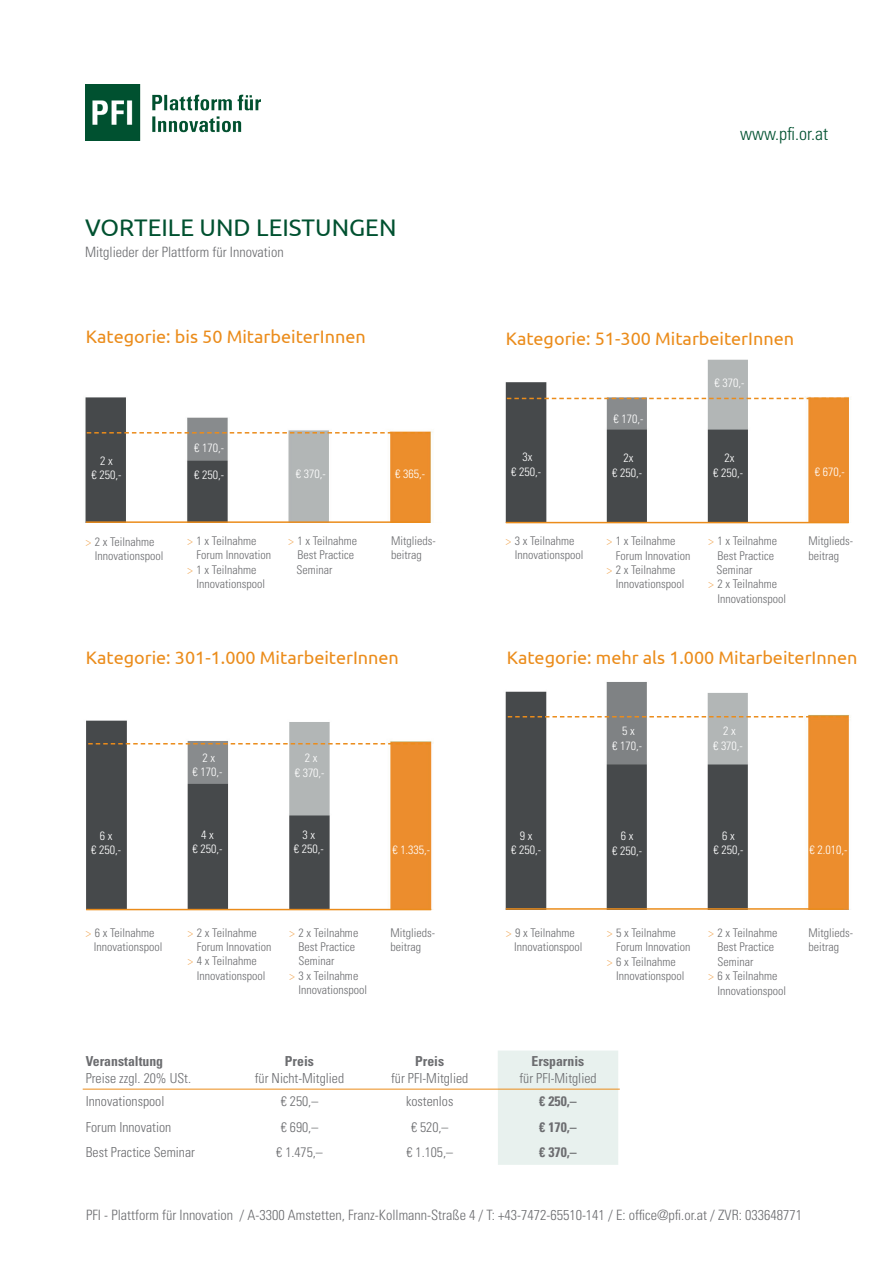
<style>
.page{position:relative;width:893px;height:1263px;background:#fff}
.page>*{position:absolute;margin:0;border:0;box-sizing:border-box;transform-origin:0 0}
.t1{font:24px "Ubuntu";color:#005130}
.t2{font:18px "Ubuntu";color:#eb8c1b}
.t3{font:300 condensed 18px "Univers LT Std";color:#005130}
.t4{font:300 condensed 14.25px "Univers LT Std";color:#6c6d70}
.t5{font:300 condensed 13.8px "Univers LT Std";color:#6c6d70}
.t6{font:700 condensed 13.8px "Univers LT Std";color:#6c6d70}
.t7{font:300 condensed 12px/14.4px "Univers LT Std";color:#6c6d70}
.t8{font:300 condensed 12px/14.4px "Univers LT Std";color:#fff;text-align:center}
.s1{color:#f2ab5c}
</style>
<div class="page">
<svg style="left:82px;top:1050px;width:536px;height:115px"></svg>
<hr style="left:80px;top:1164px;width:157px;height:1px;background:#fff">
<hr style="left:237px;top:1164px;width:125px;height:1px;background:#fff">
<hr style="left:362px;top:1164px;width:136px;height:1px;background:#fff">
<hr style="left:83px;top:1089px;width:537px;height:1px;background:#eb8c1b">
<img style="left:505px;top:359px;width:346px;height:164px">
<img style="left:85px;top:397px;width:348px;height:126px">
<hr style="left:506px;top:522px;width:343px;height:1px;background:#eb8c1b">
<img style="left:505px;top:682px;width:346px;height:228px">
<img style="left:86px;top:720px;width:347px;height:189px">
<hr style="left:86px;top:909px;width:345px;height:1px;background:#eb8c1b">
<hr style="left:506px;top:908px;width:337px;height:2px;background:#eb8c1b">
<hr style="left:86px;top:521px;width:344px;height:2px;background:#eb8c1b">
<svg style="left:87px;top:432px;width:343px;height:2px"></svg>
<svg style="left:507px;top:398px;width:341px;height:1px"></svg>
<svg style="left:88px;top:743px;width:342px;height:1px"></svg>
<svg style="left:508px;top:716px;width:340px;height:1px"></svg>
<img style="left:85px;top:84px;width:176px;height:56px">
<h2 class="t3" style="left:740px;top:123px;width:89px">www.pfi.or.at</h2>
<h1 class="t1" style="left:85px;top:212px;width:313px">VORTEILE UND LEISTUNGEN</h1>
<p class="t4" style="left:85px;top:244px;width:200px">Mitglieder der Plattform für Innovation</p>
<h2 class="t2" style="left:86px;top:326px;width:281px">Kategorie: bis 50 MitarbeiterInnen</h2>
<h2 class="t2" style="left:506px;top:327px;width:290px">Kategorie: 51-300 MitarbeiterInnen</h2>
<p class="t8" style="left:714px;top:376px;width:31px">€ 370,-</p>
<p class="t8" style="left:613px;top:411px;width:31px">€ 170,-</p>
<p class="t8" style="left:91px;top:453px;width:31px">2 x<br>€ 250,-</p>
<p class="t8" style="left:194px;top:440px;width:31px">€ 170,-</p>
<p class="t8" style="left:194px;top:467px;width:31px">€ 250,-</p>
<p class="t8" style="left:296px;top:467px;width:31px">€ 370,-</p>
<p class="t8" style="left:395px;top:467px;width:31px">€ 365,-</p>
<p class="t8" style="left:511px;top:450px;width:31px">3x<br>€ 250,-</p>
<p class="t8" style="left:612px;top:451px;width:31px">2x<br>€ 250,-</p>
<p class="t8" style="left:713px;top:451px;width:31px">2x<br>€ 250,-</p>
<p class="t8" style="left:815px;top:464px;width:31px">€ 670,-</p>
<p class="t7" style="left:95px;top:534px;width:70px;text-indent:-9px"><span class="s1">&gt;</span> 2 x Teilnahme<br>Innovationspool</p>
<p class="t7" style="left:188px;top:533px;width:70px"><span class="s1">&gt;</span> 1 x Teilnahme</p>
<p class="t7" style="left:197px;top:548px;width:76px">Forum Innovation</p>
<p class="t7" style="left:188px;top:562px;width:70px"><span class="s1">&gt;</span> 1 x Teilnahme</p>
<p class="t7" style="left:197px;top:577px;width:70px">Innovationspool</p>
<p class="t7" style="left:296px;top:533px;width:62px;text-indent:-8px"><span class="s1">&gt;</span> 1 x Teilnahme<br>Best Practice<br>Seminar</p>
<p class="t7" style="left:391px;top:533px;width:46px">Mitglieds&shy;beitrag</p>
<p class="t7" style="left:515px;top:533px;width:70px;text-indent:-9px"><span class="s1">&gt;</span> 3 x Teilnahme<br>Innovationspool</p>
<p class="t7" style="left:607px;top:534px;width:70px"><span class="s1">&gt;</span> 1 x Teilnahme</p>
<p class="t7" style="left:616px;top:548px;width:76px">Forum Innovation</p>
<p class="t7" style="left:607px;top:562px;width:70px"><span class="s1">&gt;</span> 2 x Teilnahme</p>
<p class="t7" style="left:616px;top:577px;width:70px">Innovationspool</p>
<p class="t7" style="left:708px;top:534px;width:70px"><span class="s1">&gt;</span> 1 x Teilnahme</p>
<p class="t7" style="left:717px;top:548px;width:58px">Best Practice</p>
<p class="t7" style="left:716px;top:562px;width:37px">Seminar</p>
<p class="t7" style="left:708px;top:577px;width:70px"><span class="s1">&gt;</span> 2 x Teilnahme</p>
<p class="t7" style="left:717px;top:591px;width:70px">Innovationspool</p>
<p class="t7" style="left:808px;top:534px;width:46px">Mitglieds&shy;beitrag</p>
<h2 class="t2" style="left:86px;top:646px;width:315px">Kategorie: 301-1.000 MitarbeiterInnen</h2>
<h2 class="t2" style="left:507px;top:646px;width:352px">Kategorie: mehr als 1.000 MitarbeiterInnen</h2>
<p class="t8" style="left:612px;top:724px;width:31px">5 x<br>€ 170,-</p>
<p class="t8" style="left:713px;top:724px;width:31px">2 x<br>€ 370,-</p>
<p class="t8" style="left:193px;top:750px;width:31px">2 x<br>€ 170,-</p>
<p class="t8" style="left:295px;top:751px;width:31px">2 x<br>€ 370,-</p>
<p class="t8" style="left:91px;top:828px;width:31px">6 x<br>€ 250,-</p>
<p class="t8" style="left:193px;top:827px;width:31px">4 x<br>€ 250,-</p>
<p class="t8" style="left:294px;top:827px;width:31px">3 x<br>€ 250,-</p>
<p class="t8" style="left:392px;top:842px;width:39px">€ 1.335,-</p>
<p class="t8" style="left:511px;top:829px;width:31px">9 x<br>€ 250,-</p>
<p class="t8" style="left:612px;top:829px;width:31px">6 x<br>€ 250,-</p>
<p class="t8" style="left:713px;top:828px;width:31px">6 x<br>€ 250,-</p>
<p class="t8" style="left:810px;top:842px;width:39px">€ 2.010,-</p>
<p class="t7" style="left:94px;top:925px;width:70px;text-indent:-8px"><span class="s1">&gt;</span> 6 x Teilnahme<br>Innovationspool</p>
<p class="t7" style="left:188px;top:925px;width:70px"><span class="s1">&gt;</span> 2 x Teilnahme</p>
<p class="t7" style="left:197px;top:939px;width:76px">Forum Innovation</p>
<p class="t7" style="left:188px;top:954px;width:70px"><span class="s1">&gt;</span> 4 x Teilnahme</p>
<p class="t7" style="left:197px;top:968px;width:70px">Innovationspool</p>
<p class="t7" style="left:290px;top:925px;width:70px"><span class="s1">&gt;</span> 2 x Teilnahme</p>
<p class="t7" style="left:299px;top:939px;width:58px">Best Practice</p>
<p class="t7" style="left:299px;top:954px;width:37px">Seminar</p>
<p class="t7" style="left:290px;top:968px;width:70px"><span class="s1">&gt;</span> 3 x Teilnahme</p>
<p class="t7" style="left:299px;top:983px;width:70px">Innovationspool</p>
<p class="t7" style="left:391px;top:925px;width:46px">Mitglieds&shy;beitrag</p>
<p class="t7" style="left:514px;top:926px;width:70px;text-indent:-8px"><span class="s1">&gt;</span> 9 x Teilnahme<br>Innovationspool</p>
<p class="t7" style="left:607px;top:926px;width:70px"><span class="s1">&gt;</span> 5 x Teilnahme</p>
<p class="t7" style="left:616px;top:940px;width:76px">Forum Innovation</p>
<p class="t7" style="left:607px;top:954px;width:70px"><span class="s1">&gt;</span> 6 x Teilnahme</p>
<p class="t7" style="left:616px;top:969px;width:70px">Innovationspool</p>
<p class="t7" style="left:709px;top:926px;width:70px"><span class="s1">&gt;</span> 2 x Teilnahme</p>
<p class="t7" style="left:718px;top:940px;width:58px">Best Practice</p>
<p class="t7" style="left:718px;top:954px;width:37px">Seminar</p>
<p class="t7" style="left:709px;top:969px;width:70px"><span class="s1">&gt;</span> 6 x Teilnahme</p>
<p class="t7" style="left:718px;top:983px;width:70px">Innovationspool</p>
<p class="t7" style="left:809px;top:926px;width:46px">Mitglieds&shy;beitrag</p>
<p class="t6" style="left:86px;top:1052px;width:79px">Veranstaltung</p>
<p class="t5" style="left:86px;top:1069px;width:107px">Preise zzgl. 20% USt.</p>
<p class="t6" style="left:285px;top:1053px;width:31px">Preis</p>
<p class="t5" style="left:255px;top:1069px;width:91px">für Nicht-Mitglied</p>
<p class="t6" style="left:415px;top:1053px;width:31px">Preis</p>
<p class="t5" style="left:391px;top:1069px;width:79px">für PFI-Mitglied</p>
<p class="t6" style="left:532px;top:1053px;width:54px">Ersparnis</p>
<p class="t5" style="left:519px;top:1069px;width:79px">für PFI-Mitglied</p>
<p class="t5" style="left:86px;top:1093px;width:80px">Innovationspool</p>
<p class="t5" style="left:281px;top:1093px;width:39px">€ 250,–</p>
<p class="t5" style="left:406px;top:1093px;width:49px">kostenlos</p>
<p class="t6" style="left:539px;top:1093px;width:39px">€ 250,–</p>
<p class="t5" style="left:86px;top:1118px;width:87px">Forum Innovation</p>
<p class="t5" style="left:281px;top:1118px;width:39px">€ 690,–</p>
<p class="t5" style="left:411px;top:1118px;width:39px">€ 520,–</p>
<p class="t6" style="left:539px;top:1118px;width:39px">€ 170,–</p>
<p class="t5" style="left:86px;top:1144px;width:111px">Best Practice Seminar</p>
<p class="t5" style="left:276px;top:1144px;width:48px">€ 1.475,–</p>
<p class="t5" style="left:406px;top:1144px;width:48px">€ 1.105,–</p>
<p class="t6" style="left:539px;top:1144px;width:39px">€ 370,–</p>
<p class="t4" style="left:86px;top:1206px;width:717px">PFI - Plattform für Innovation / A-3300 Amstetten, Franz-Kollmann-Straße 4 / T: +43-7472-65510-141 / E: office@pfi.or.at / ZVR: 033648771</p>
</div>
